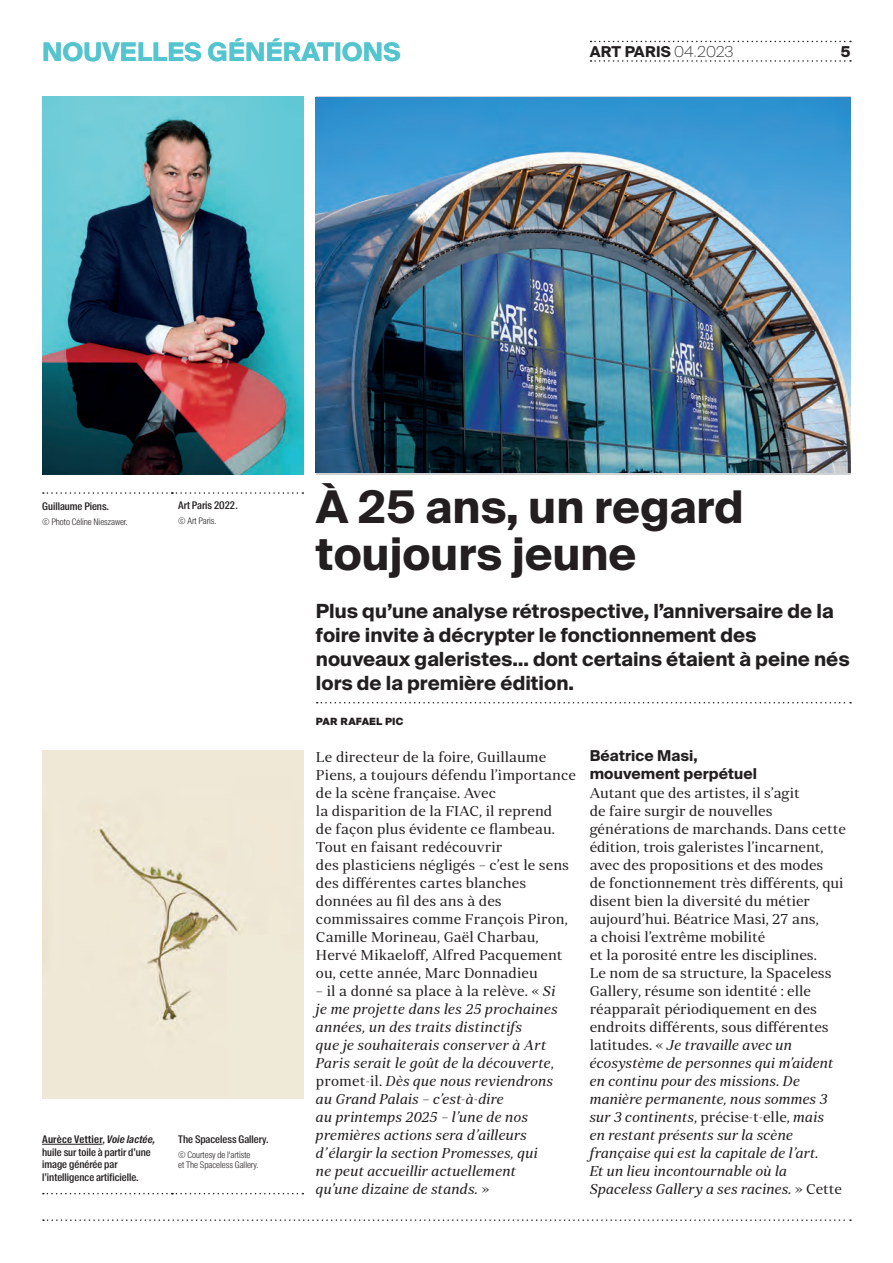
<style>
.page{position:relative;width:893px;height:1263px;background:#fff}
.page>*{position:absolute;margin:0;border:0;box-sizing:border-box;transform-origin:0 0}
.t1{font:700 45px/46.5px "Suisse Intl";color:#231f20}
.t2{font:700 25.5px "Suisse Intl";letter-spacing:.01em;color:#54c5cf}
.t3{font:700 19.5px/24px "Suisse Intl";color:#231f20}
.t4{font:700 15px/18px "Suisse Intl";letter-spacing:.005em;color:#231f20}
.t5{font:14.25px/18px "Skema Pro Display";color:#231f20}
.t6{font:italic 14.25px/18px "Skema Pro Display";letter-spacing:.01em;color:#231f20}
.t7{font:500 10.5px/12.6px "Suisse Intl Cond";color:#231f20}
.t8{font:900 10.05px "Suisse Intl";letter-spacing:.005em;color:#231f20}
.t9{font:300 9px/10.8px "Suisse Intl Cond";color:#231f20}
.s1{font-weight:100}
.s2{font-weight:600}
.s3{font-weight:600;font-style:italic}
.s4{font-style:normal}
.s5{font-style:italic}
</style>
<div class="page">
<svg style="left:590px;top:41px;width:260px;height:1px"></svg>
<svg style="left:590px;top:60px;width:260px;height:2px"></svg>
<svg style="left:43px;top:1219px;width:807px;height:2px"></svg>
<svg style="left:43px;top:1193px;width:260px;height:1px"></svg>
<hr style="left:42px;top:1144px;width:60px;height:1px;background:#231f20">
<svg style="left:316px;top:702px;width:534px;height:1px"></svg>
<img style="left:316px;top:98px;width:534px;height:375px">
<img style="left:42px;top:96px;width:261px;height:378px">
<div style="left:42px;top:750px;width:261px;height:348px;background:#efe8d6"></div>
<svg style="left:43px;top:492px;width:260px;height:2px"></svg>
<h2 class="t2" style="left:42px;top:37px;width:360px">NOUVELLES GÉNÉRATIONS</h2>
<p class="t4" style="left:589px;top:43px;width:145px">ART PARIS <span class="s1">04.2023</span></p>
<p class="t4" style="left:840px;top:42px;width:12px">5</p>
<p class="t7" style="left:42px;top:500px;width:68px">Guillaume Piens.</p>
<p class="t9" style="left:42px;top:516px;width:87px">© Photo Céline Nieszawer.</p>
<p class="t7" style="left:178px;top:499px;width:61px">Art Paris 2022.</p>
<p class="t9" style="left:178px;top:516px;width:40px">© Art Paris.</p>
<p class="t7" style="left:42px;top:1133px;width:115px"><span class="s2">Aurèce Vettier</span>, <span class="s3">Voie lactée, </span>huile sur toile à partir d’une image générée par l’intelligence artificielle.</p>
<p class="t7" style="left:178px;top:1132px;width:92px">The Spaceless Gallery.</p>
<p class="t9" style="left:178px;top:1149px;width:82px">© Courtesy de l’artiste et The Spaceless Gallery.</p>
<h1 class="t1" style="left:316px;top:484px;width:429px">À 25 ans, un regard toujours jeune</h1>
<h3 class="t3" style="left:316px;top:599px;width:535px">Plus qu’une analyse rétrospective, l’anniversaire de la foire invite à décrypter le fonctionnement des nouveaux galeristes… dont certains étaient à peine nés lors de la première édition.</h3>
<p class="t8" style="left:316px;top:715px;width:89px">PAR RAFAEL PIC</p>
<p class="t5" style="left:316px;top:748px;width:261px">Le directeur de la foire, Guillaume Piens, a toujours défendu l’importance de la scène française. Avec<br>la disparition de la FIAC, il reprend<br>de façon plus évidente ce flambeau.<br>Tout en faisant redécouvrir<br>des plasticiens négligés – c’est le sens des différentes cartes blanches données au fil des ans à des commissaires comme François Piron, Camille Morineau, Gaël Charbau, Hervé Mikaeloff, Alfred Pacquement ou, cette année, Marc Donnadieu</p>
<p class="t6" style="left:316px;top:982px;width:243px"><span class="s4">– il a donné sa place à la relève. «</span> Si je me projette dans les 25 prochaines années, un des traits distinctifs<br>que je souhaiterais conserver à Art Paris serait le goût de la découverte<span class="s4">, promet-il.</span> Dès que nous reviendrons au Grand Palais – c’est-à-dire<br>au printemps 2025 – l’une de nos premières actions sera d’ailleurs d’élargir la section Promesses, qui<br>ne peut accueillir actuellement qu’une dizaine de stands. <span class="s4">»</span></p>
<p class="t4" style="left:589px;top:747px;width:169px">Béatrice Masi, mouvement perpétuel</p>
<p class="t5" style="left:589px;top:784px;width:257px">Autant que des artistes, il s’agit<br>de faire surgir de nouvelles générations de marchands. Dans cette édition, trois galeristes l’incarnent, avec des propositions et des modes<br>de fonctionnement très différents, qui disent bien la diversité du métier aujourd’hui. Béatrice Masi, 27 ans,<br>a choisi l’extrême mobilité<br>et la porosité entre les disciplines.<br>Le nom de sa structure, la Spaceless Gallery, résume son identité : elle réapparaît périodiquement en des endroits différents, sous différentes latitudes. « <span class="s5">Je travaille avec un écosystème de personnes qui m’aident en continu pour des missions. De manière permanente, nous sommes 3 sur 3 continents</span>, précise-t-elle, <span class="s5">mais<br>en restant présents sur la scène française qui est la capitale de l’art.<br>Et un lieu incontournable où la Spaceless Gallery a ses racines.</span> » Cette</p>
</div>
